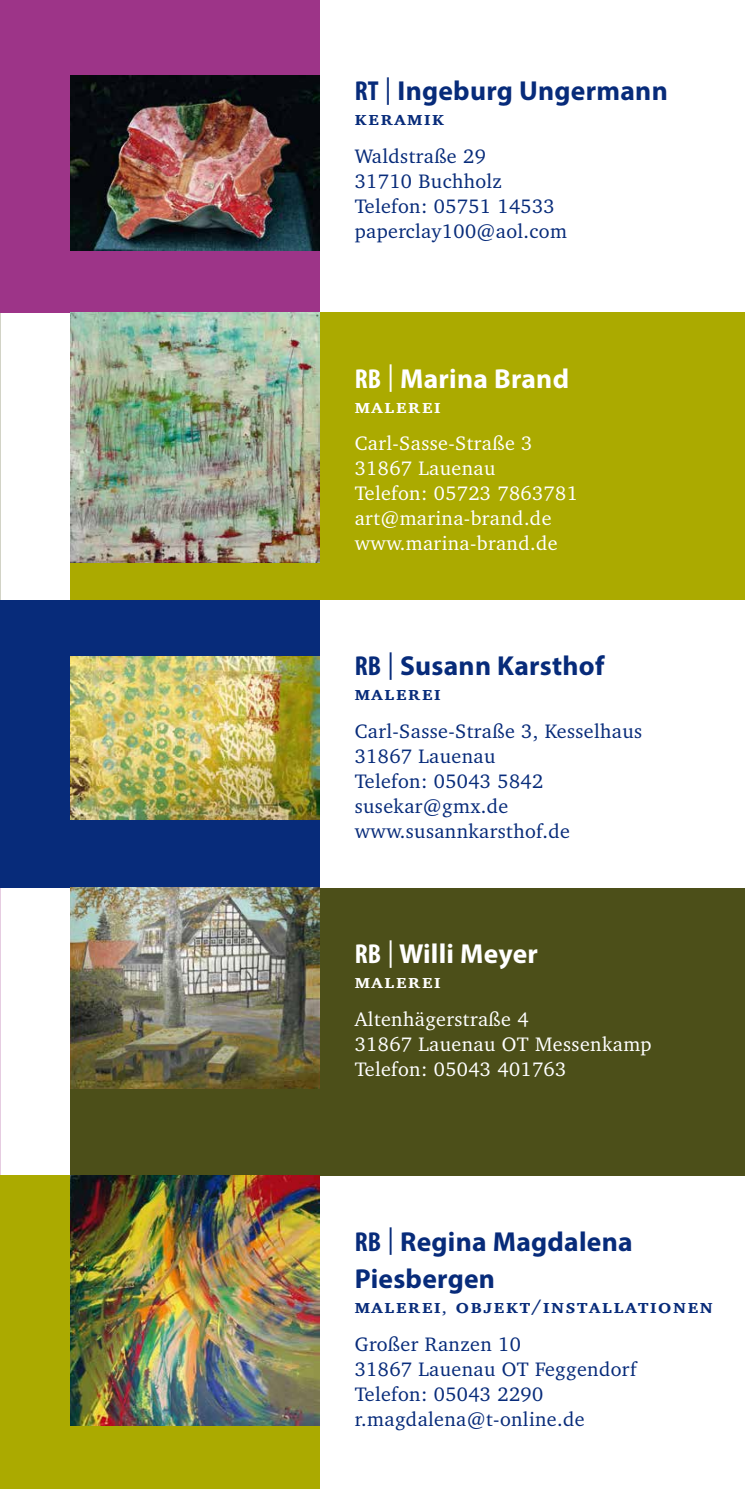
<style>
.page{position:relative;width:745px;height:1489px;background:#fff}
.page>*{position:absolute;margin:0;border:0;box-sizing:border-box;transform-origin:0 0}
.t1{font:700 27.5px/37.5px "Myriad Pro";letter-spacing:.01em;color:#072b7a}
.t2{font:700 27.5px "Myriad Pro";letter-spacing:.01em;color:#fff}
.t3{font:20px/25px "Charter IT Cby BT";letter-spacing:.02em;color:#072b7a}
.t4{font:20px/25px "Charter IT Cby BT";letter-spacing:.02em;color:#fff}
.t5{font:20px "Charter IT Cby BT Bold Small Cap";letter-spacing:.08em;color:#072b7a}
.t6{font:20px "Charter IT Cby BT Bold Small Cap";letter-spacing:.08em;color:#fff}
.s1{font-stretch:condensed}
.s2{font-weight:400}
.s3{font-family:"Charter IT Cby BT";font-weight:700}
</style>
<div class="page">
<div style="left:71px;top:313px;width:673px;height:287px;background:#abaa00"></div>
<div style="left:0;top:0;width:319px;height:313px;background:#9d3488"></div>
<div style="left:71px;top:888px;width:673px;height:287px;background:#4c4f19"></div>
<div style="left:0;top:1175px;width:319px;height:313px;background:#abaa00"></div>
<hr style="left:744px;top:1175px;width:1px;height:313px;background:#072b7a">
<div style="left:0;top:600px;width:319px;height:288px;background:#072b7a"></div>
<img style="left:71px;top:75px;width:248px;height:175px">
<img style="left:71px;top:656px;width:248px;height:163px">
<img style="left:71px;top:888px;width:248px;height:200px">
<img style="left:71px;top:313px;width:248px;height:250px">
<img style="left:71px;top:1175px;width:248px;height:250px">
<h1 class="t1" style="left:354px;top:71px;width:314px"><span class="s1">RT</span> <span class="s2">|</span> Ingeburg Ungermann</h1>
<p class="t5" style="left:354px;top:109px;width:91px">keramik</p>
<p class="t3" style="left:354px;top:143px;width:213px">Waldstraße 29<br>31710 Buchholz<br>Telefon: 05751 14533 paperclay100@aol.com</p>
<h1 class="t2" style="left:354px;top:360px;width:216px"><span class="s1">RB</span> <span class="s2">|</span> Marina Brand</h1>
<p class="t6" style="left:354px;top:397px;width:87px">malerei</p>
<p class="t4" style="left:354px;top:430px;width:224px">Carl-Sasse-Straße 3<br>31867 Lauenau<br>Telefon: 05723 7863781 art@marina-brand.de www.marina-brand.de</p>
<h1 class="t1" style="left:354px;top:646px;width:251px"><span class="s1">RB</span> <span class="s2">|</span> Susann Karsthof</h1>
<p class="t5" style="left:354px;top:684px;width:87px">malerei</p>
<p class="t3" style="left:354px;top:718px;width:289px">Carl-Sasse-Straße 3, Kesselhaus<br>31867 Lauenau<br>Telefon: 05043 5842 susekar@gmx.de www.susannkarsthof.de</p>
<h1 class="t2" style="left:354px;top:935px;width:185px"><span class="s1">RB</span> <span class="s2">|</span> Willi Meyer</h1>
<p class="t6" style="left:354px;top:972px;width:87px">malerei</p>
<p class="t4" style="left:354px;top:1005px;width:298px">Altenhägerstraße 4<br>31867 Lauenau OT Messenkamp<br>Telefon: 05043 401763</p>
<h1 class="t1" style="left:354px;top:1221px;width:279px"><span class="s1">RB</span> <span class="s2">|</span> Regina Magdalena<br>Piesbergen</h1>
<p class="t5" style="left:354px;top:1297px;width:359px">malerei, objekt<span class="s3">/</span>installationen</p>
<p class="t3" style="left:354px;top:1330px;width:283px">Großer Ranzen 10<br>31867 Lauenau OT Feggendorf<br>Telefon: 05043 2290 r.magdalena@t-online.de</p>
</div>
